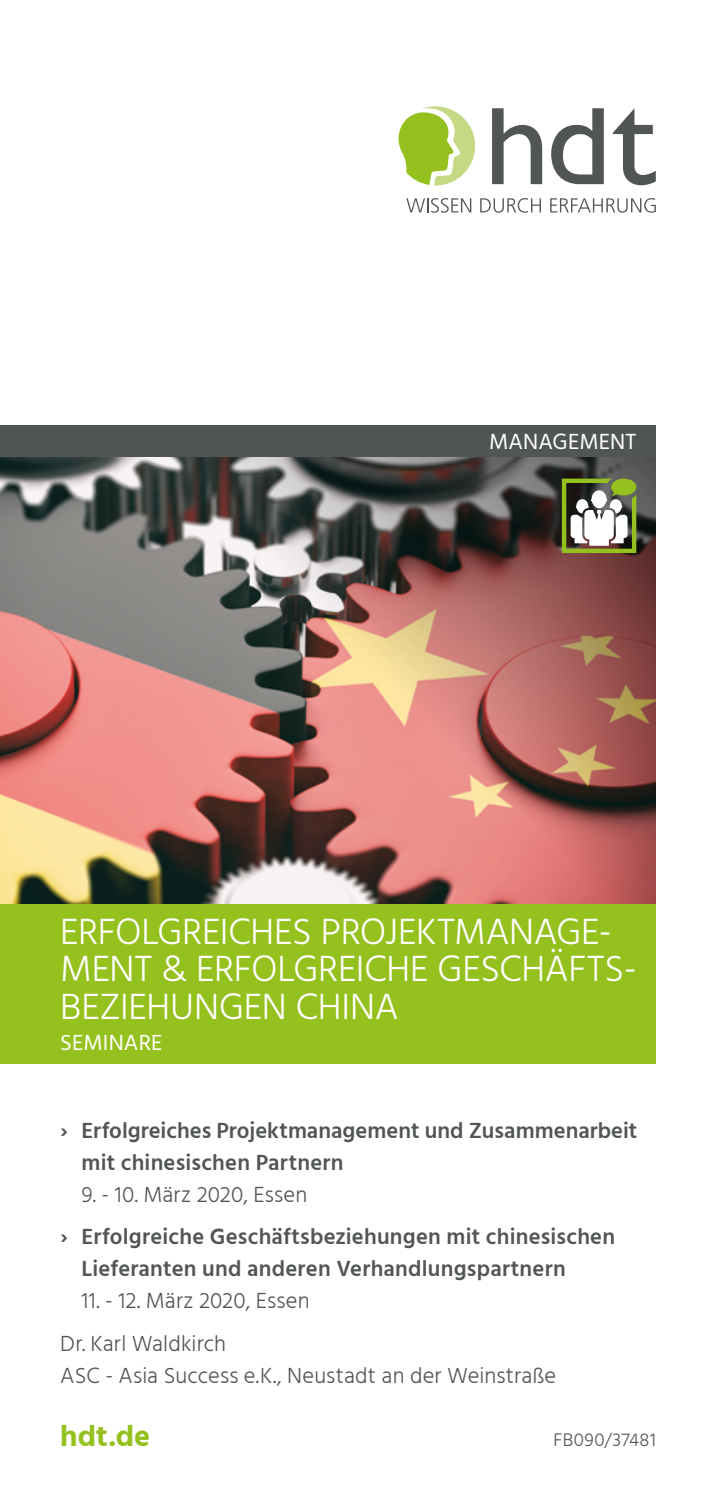
<style>
.page{position:relative;width:709px;height:1489px;background:#fff}
.page>*{position:absolute;margin:0;border:0;box-sizing:border-box;transform-origin:0 0}
.t1{font:300 37.5px/37.5px "Hind";letter-spacing:-.01em;color:#fff}
.t2{font:700 30px "Hind";color:#95c11f}
.t3{font:600 22.5px/32px "Hind";letter-spacing:.01em;color:#525556}
.t4{font:300 22.5px/42.5px "Hind";letter-spacing:.005em;color:#525556}
.t5{font:22.5px "Hind";letter-spacing:.005em;color:#fff}
.t6{font:300 18.75px "Hind";letter-spacing:.025em;color:#525556}
</style>
<div class="page">
<img style="left:0;top:457px;width:656px;height:447px">
<svg style="left:166px;top:457px;width:489px;height:447px;background:#996c66"></svg>
<div style="left:0;top:904px;width:656px;height:159px;background:#95c11f"></div>
<div style="left:0;top:425px;width:656px;height:32px;background:#525556"></div>
<svg style="left:492px;top:108px;width:50px;height:76px"></svg>
<svg style="left:613px;top:108px;width:43px;height:77px"></svg>
<svg style="left:551px;top:108px;width:53px;height:76px"></svg>
<svg style="left:406px;top:198px;width:65px;height:15px"></svg>
<svg style="left:480px;top:198px;width:61px;height:15px"></svg>
<svg style="left:550px;top:198px;width:105px;height:15px"></svg>
<svg style="left:398px;top:106px;width:77px;height:79px"></svg>
<svg style="left:562px;top:478px;width:74px;height:75px"></svg>
<p class="t5" style="left:489px;top:426px;width:149px">MANAGEMENT</p>
<h1 class="t1" style="left:60px;top:914px;width:578px">ERFOLGREICHES PROJEKTMANAGE-<br>MENT &amp; ERFOLGREICHE GESCHÄFTS-<br>BEZIEHUNGEN CHINA</h1>
<p class="t5" style="left:60px;top:1027px;width:104px">SEMINARE</p>
<p class="t3" style="left:81px;top:1115px;width:557px;text-indent:-21px">› Erfolgreiches Projektmanagement und Zusammenarbeit mit chinesischen Partnern</p>
<p class="t4" style="left:81px;top:1174px;width:227px">9. - 10. März 2020, Essen</p>
<p class="t3" style="left:81px;top:1222px;width:535px;text-indent:-21px">› Erfolgreiche Geschäftsbeziehungen mit chinesischen<br>Lieferanten und anderen Verhandlungspartnern</p>
<p class="t4" style="left:60px;top:1280px;width:251px;text-indent:21px">11. - 12. März 2020, Essen<br>Dr. Karl Waldkirch</p>
<p class="t4" style="left:60px;top:1354px;width:497px">ASC - Asia Success e.K., Neustadt an der Weinstraße</p>
<h2 class="t2" style="left:60px;top:1418px;width:91px">hdt.de</h2>
<p class="t6" style="left:553px;top:1427px;width:104px">FB090/37481</p>
</div>
